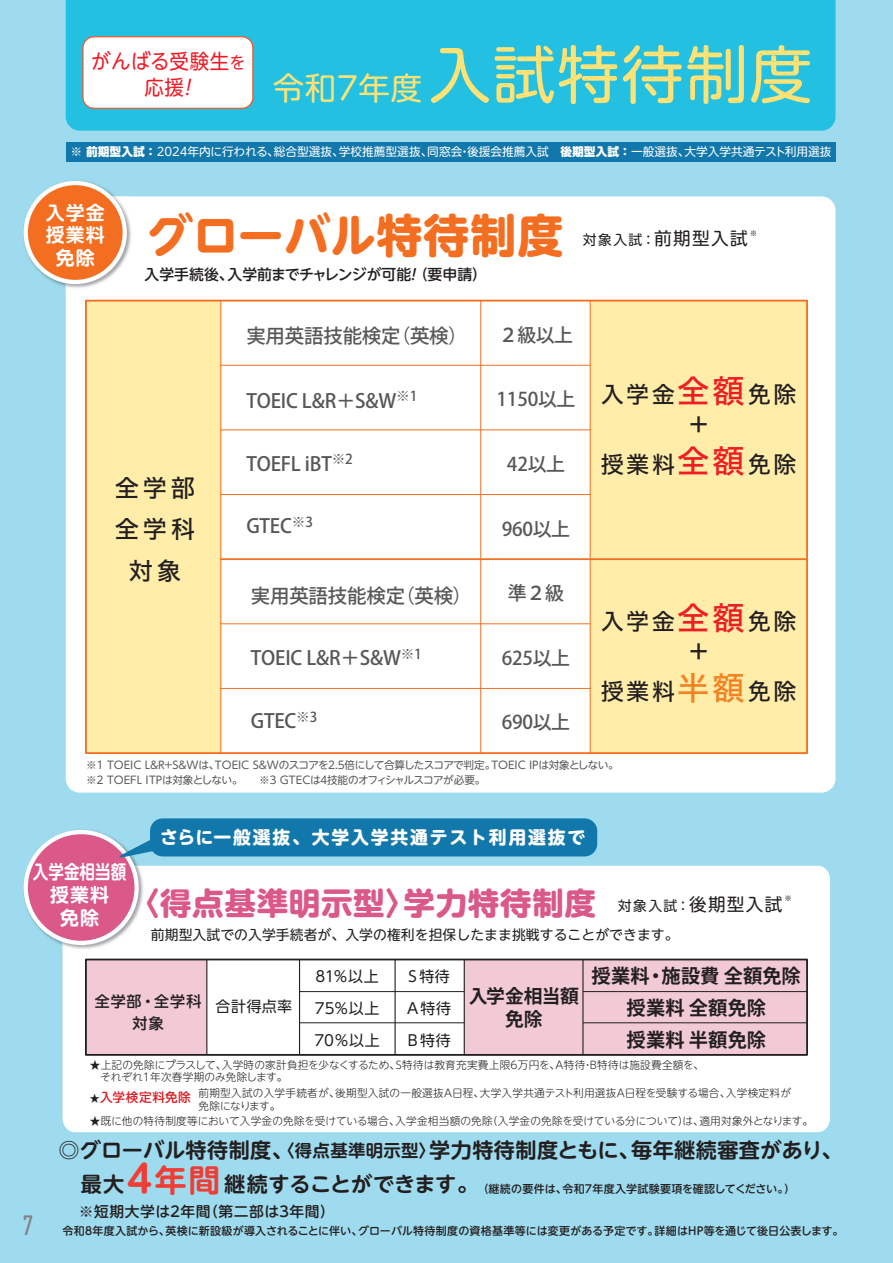
<style>
.page{position:relative;width:893px;height:1263px;background:#9edbee}
.page>*{position:absolute;margin:0;border:0;box-sizing:border-box;transform-origin:0 0}
.t1{font:62.7px "UD Shin M Go Pr 6 N";letter-spacing:.025em;color:#ffe275}
.t2{font:700 46.05px "UD Shin M Go Pr 6 N";letter-spacing:.01em;color:#f36e21}
.t3{font:700 31.05px "UD Shin M Go Pr 6 N";letter-spacing:.02em;color:#da5989}
.t4{font:condensed 28.8px "DIN Next LT Pro";color:#808285}
.t5{font:24.15px/41.4px "Hira Kaku Std W5";letter-spacing:.16em;color:#231f20;text-align:center}
.t6{font:23.1px/30.2px "Hira Kaku Std W5";letter-spacing:.1em;color:#231f20;text-align:center}
.t7{font:700 20.85px/34px "UD Shin M Go Pr 6 N De";letter-spacing:.02em;color:#231f20}
.t8{font:20.4px/26.4px "UD Shin M Go Pr 6 N";letter-spacing:.03em;color:#ee1c28;text-align:center;scale:.95 1}
.t9{font:500 19.5px "Koz Go Pr 6 N";letter-spacing:-.01em;color:#57585a}
.t10{font:700 19.2px/32.1px "Koz Go Pr 6 N";letter-spacing:.005em;color:#231f20;text-align:center}
.t11{font:500 18.9px "Koz Go Pr 6 N";letter-spacing:-.01em;color:#57585a}
.t12{font:700 18.9px/22.8px "UD Shin M Go Pr 6 N De";color:#fff;text-align:center;scale:.82 1}
.t13{font:700 18.9px/22.6px "UD Shin M Go Pr 6 N De";letter-spacing:.06em;color:#fff;text-align:center}
.t14{font:700 18.75px/22.5px "Koz Go Pr 6 N";letter-spacing:-.02em;color:#231f20;text-align:center}
.t15{font:700 17.85px "UD Shin M Go Pr 6 N";letter-spacing:.1em;color:#fff}
.t16{font:15px/32.1px "UD Shin Go Pro";letter-spacing:.045em;color:#231f20;text-align:justify}
.t17{font:500 15px/21.8px "UD Shin Go Pro";letter-spacing:.065em;color:#231f20;text-align:center}
.t18{font:500 14.85px "UD Shin M Go Pr 6 N";color:#231f20}
.t19{font:500 14.55px "UD Shin M Go Pr 6 N";letter-spacing:.04em;color:#231f20}
.t20{font:13.8px "UD Shin M Go Pr 6 N";letter-spacing:.005em;color:#231f20}
.t21{font:11.7px "UD Shin M Go Pr 6 N";color:#fff}
.t22{font:500 10.95px "UD Shin M Go Pr 6 N";letter-spacing:.01em;color:#231f20}
.t23{font:300 10.65px/12.8px "UD Shin M Go Pr 6 N";letter-spacing:.015em;color:#231f20}
.t24{font:10.65px/14.9px "UD Shin M Go Pr 6 N";letter-spacing:-.03em;color:#57585a}
.t25{font:7.5px "UD Shin M Go Pr 6 N";color:#211613}
.s1{font-size:16.95px}
.s2{font-size:31.5px}
.s3{font-weight:500}
.s4{font-weight:800}
.s5{font-size:17.7px}
.s6{font-size:32.1px;color:#ee1d23}
.s7{font-size:32.1px;color:#f58220}
.s8{font-weight:500;font-size:12.6px;color:#da2128}
.s9{font-size:17.1px}
.s10{font-size:37.5px;color:#ee3e35}
.s11{font-size:31.35px;color:#ee3e35}
</style>
<div class="page">
<div style="left:66px;top:196px;width:769px;height:597px;background:#fff;border-radius:14px"></div>
<div style="left:66px;top:0;width:769px;height:131px;background:#24c0e2"></div>
<div style="left:83px;top:37px;width:170px;height:71px;background:#fff;border-radius:11px"></div>
<div style="left:82px;top:36px;width:171px;height:73px;border:1px solid #f15929;border-radius:11px"></div>
<div style="left:63px;top:866px;width:767px;height:266px;background:#fff"></div>
<img style="left:23px;top:830px;width:122px;height:121px">
<img style="left:63px;top:866px;width:82px;height:85px">
<svg style="left:24px;top:830px;width:115px;height:115px"></svg>
<div style="left:28px;top:834px;width:106px;height:107px;background:#da5989;border-radius:50%"></div>
<svg style="left:118px;top:834px;width:53px;height:24px"></svg>
<div style="left:150px;top:818px;width:447px;height:38px;background:#1278ab;border-radius:13px"></div>
<div style="left:464px;top:959px;width:343px;height:32px;background:#f1cad5"></div>
<div style="left:464px;top:991px;width:343px;height:33px;background:#f1cad5"></div>
<div style="left:590px;top:301px;width:217px;height:452px;background:#ffeda9"></div>
<div style="left:85px;top:301px;width:135px;height:452px;background:#ffeda9"></div>
<div style="left:464px;top:1024px;width:343px;height:32px;background:#f1cad5"></div>
<div style="left:86px;top:959px;width:121px;height:96px;background:#f1cad5"></div>
<hr style="left:206px;top:959px;width:1px;height:96px;background:#231f20">
<hr style="left:299px;top:959px;width:1px;height:96px;background:#231f20">
<hr style="left:221px;top:301px;width:1px;height:453px;background:#f36e21">
<hr style="left:590px;top:301px;width:1px;height:453px;background:#f36e21">
<hr style="left:480px;top:301px;width:1px;height:453px;background:#f36e21">
<hr style="left:395px;top:959px;width:1px;height:96px;background:#231f20">
<hr style="left:464px;top:959px;width:1px;height:96px;background:#231f20">
<hr style="left:582px;top:959px;width:1px;height:96px;background:#231f20">
<div style="left:85px;top:958px;width:723px;height:98px;border:2px solid #231f20"></div>
<div style="left:85px;top:300px;width:723px;height:454px;border:2px solid #f36e21"></div>
<hr style="left:583px;top:991px;width:224px;height:1px;background:#231f20">
<hr style="left:583px;top:1022px;width:224px;height:1px;background:#231f20">
<hr style="left:300px;top:991px;width:164px;height:1px;background:#231f20">
<hr style="left:300px;top:1022px;width:164px;height:1px;background:#231f20">
<img style="left:23px;top:181px;width:92px;height:109px">
<img style="left:66px;top:196px;width:67px;height:94px">
<div style="left:24px;top:181px;width:103px;height:103px;background:#fff;border:9px solid #fff;border-radius:50%"></div>
<div style="left:28px;top:185px;width:95px;height:95px;background:#f36e21;border-radius:50%"></div>
<hr style="left:220px;top:365px;width:370px;height:1px;background:#f36e21">
<hr style="left:220px;top:430px;width:370px;height:1px;background:#f36e21">
<hr style="left:220px;top:494px;width:370px;height:1px;background:#f36e21">
<hr style="left:220px;top:558px;width:587px;height:2px;background:#f36e21">
<hr style="left:220px;top:623px;width:370px;height:1px;background:#f36e21">
<hr style="left:220px;top:688px;width:370px;height:1px;background:#f36e21">
<div style="left:66px;top:143px;width:769px;height:19px;background:#1278ab"></div>
<h3 class="t8" style="left:91px;top:47px;width:164px">がんばる受験生<span class="s1">を</span>応援!</h3>
<h1 class="t1" style="left:273px;top:23px;width:541px"><span class="s2">令和7年度</span>入試特待制度</h1>
<p class="t21" style="left:71px;top:142px;width:762px"><span class="s3">※</span> <span class="s4">前期型入試 ：</span> 2024年内に行われる、総合型選抜、学校推薦型選抜、同窓会・後援会推薦入試 <span class="s4">後期型入試 ：</span> 一般選抜、大学入学共通テスト利用選抜</p>
<h3 class="t13" style="left:46px;top:200px;width:61px">入学金授業料免除</h3>
<h2 class="t2" style="left:147px;top:195px;width:418px">グローバル特待制度</h2>
<h3 class="t18" style="left:145px;top:262px;width:344px">入学手続後、入学前までチャレンジが可能! （要申請）</h3>
<p class="t20" style="left:583px;top:228px;width:166px">対象入試：<span class="s5">前期型入試</span></p>
<p class="t25" style="left:750px;top:226px;width:9px">※</p>
<h3 class="t5" style="left:115px;top:467px;width:82px">全学部全学科対象</h3>
<h3 class="t9" style="left:246px;top:325px;width:223px">実用英語技能検定（英検）</h3>
<h3 class="t11" style="left:499px;top:324px;width:76px">２級以上</h3>
<h3 class="t9" style="left:246px;top:389px;width:173px">TOEIC L&amp;R＋S&amp;W<sup>※1</sup></h3>
<h3 class="t9" style="left:246px;top:452px;width:108px">TOEFL iBT<sup>※2</sup></h3>
<h3 class="t11" style="left:497px;top:389px;width:80px">1150以上</h3>
<h3 class="t11" style="left:507px;top:453px;width:59px">42以上</h3>
<h3 class="t6" style="left:601px;top:380px;width:197px">入学金<span class="s6">全額</span>免除＋</h3>
<h3 class="t6" style="left:601px;top:449px;width:197px">授業料<span class="s6">全額</span>免除</h3>
<h3 class="t9" style="left:246px;top:515px;width:68px">GTEC<sup>※3</sup></h3>
<h3 class="t11" style="left:502px;top:518px;width:70px">960以上</h3>
<h3 class="t9" style="left:251px;top:585px;width:223px">実用英語技能検定（英検）</h3>
<h3 class="t9" style="left:251px;top:647px;width:173px">TOEIC L&amp;R＋S&amp;W<sup>※1</sup></h3>
<h3 class="t11" style="left:508px;top:583px;width:58px">準２級</h3>
<h3 class="t11" style="left:502px;top:647px;width:70px">625以上</h3>
<h3 class="t6" style="left:601px;top:606px;width:197px">入学金<span class="s6">全額</span>免除＋</h3>
<h3 class="t6" style="left:601px;top:676px;width:197px">授業料<span class="s7">半額</span>免除</h3>
<h3 class="t9" style="left:251px;top:710px;width:68px">GTEC<sup>※3</sup></h3>
<h3 class="t11" style="left:502px;top:712px;width:70px">690以上</h3>
<p class="t24" style="left:86px;top:757px;width:534px">※１ TOEIC L&amp;R＋S&amp;Wは、TOEIC S&amp;Wのスコアを2.5倍にして合算したスコアで判定。TOEIC IPは対象としない。※２ TOEFL ITPは対象としない。　 ※３ GTECは４技能のオフィシャルスコアが必要。</p>
<h3 class="t12" style="left:33px;top:859px;width:115px">入学金相当額授業料<br>免除</h3>
<h3 class="t15" style="left:160px;top:821px;width:427px">さらに一般選抜、大学入学共通テスト利用選抜で</h3>
<h3 class="t3" style="left:128px;top:876px;width:470px">〈得点基準明示型〉学力特待制度</h3>
<p class="t20" style="left:618px;top:894px;width:166px">対象入試：<span class="s5">後期型入試</span></p>
<p class="t25" style="left:785px;top:892px;width:9px">※</p>
<p class="t20" style="left:151px;top:923px;width:529px">前期型入試での入学手続者が、入学の権利を担保したまま挑戦することができます。</p>
<h3 class="t16" style="left:314px;top:960px;width:67px">81％以上75％以上70％以上</h3>
<h3 class="t16" style="left:407px;top:960px;width:46px">S特待A特待B特待</h3>
<h3 class="t10" style="left:592px;top:960px;width:211px">授業料・施設費 全額免除授業料 全額免除<br>授業料 半額免除</h3>
<p class="t23" style="left:90px;top:1058px;width:616px;line-height:12px">★上記の免除にプラスして、入学時の家計負担を少なくするため、S特待は教育充実費上限6万円を、A特待・B特待は施設費全額を、　それぞれ1年次春学期のみ免除します。</p>
<h3 class="t14" style="left:469px;top:985px;width:112px">入学金相当額免除</h3>
<h3 class="t17" style="left:95px;top:990px;width:108px">全学部・全学科対象</h3>
<h3 class="t16" style="left:216px;top:990px;width:78px">合計得点率</h3>
<h3 class="t4" style="left:22px;top:1209px;width:13px">7</h3>
<p class="t23" style="left:199px;top:1086px;width:594px;text-indent:-109px"><sub>★</sub><span class="s8">入学検定料免除</span> 前期型入試の入学手続者が、後期型入試の一般選抜A日程、大学入学共通テスト利用選抜A日程を受験する場合、入学検定料が免除になります。</p>
<p class="t23" style="left:90px;top:1114px;width:725px">★既に他の特待制度等において入学金の免除を受けている場合、入学金相当額の免除（入学金の免除を受けている分について）は、適用対象外となります。</p>
<h3 class="t7" style="left:58px;top:1132px;width:786px">◎グローバル特待制度、<span class="s9">〈得点基準明示型〉</span>学力特待制度ともに、毎年継続審査があり、　最大<span class="s10">４</span><span class="s11">年間</span>継続することができます。</h3>
<h3 class="t19" style="left:79px;top:1199px;width:257px">※短期大学は２年間（第二部は３年間）</h3>
<p class="t22" style="left:478px;top:1179px;width:319px">（継続の要件は、令和7年度入学試験要項を確認してください。）</p>
<p class="t22" style="left:63px;top:1222px;width:782px">令和８年度入試から、英検に新設級が導入されることに伴い、グローバル特待制度の資格基準等には変更がある予定です。詳細はHP等を通じて後日公表します。</p>
</div>
